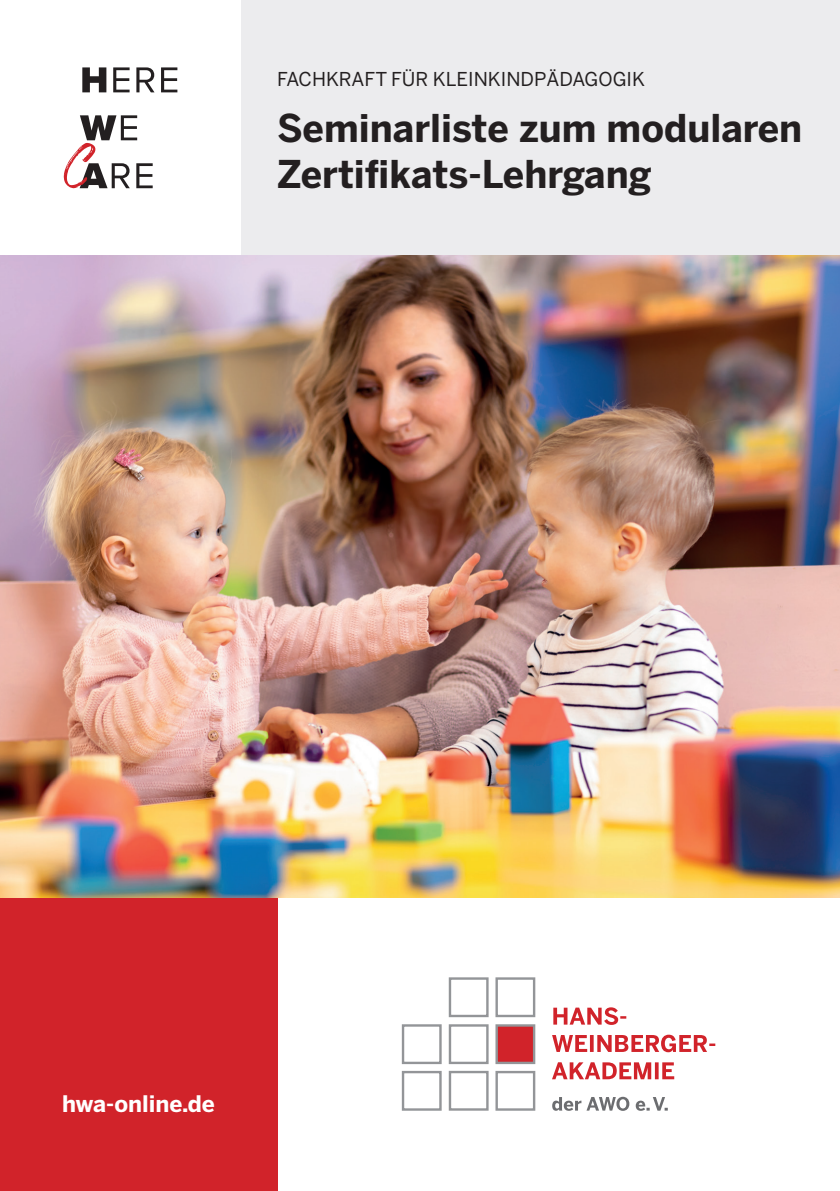
<style>
.page{position:relative;width:840px;height:1191px;background:#fff}
.page>*{position:absolute;margin:0;border:0;box-sizing:border-box;transform-origin:0 0}
.t1{font:700 38px/46px "Benton Sans";color:#231f20}
.t2{font:700 22.6px "Benton Sans";color:#fff}
.t3{font:19px "Benton Sans";color:#231f20}
</style>
<div class="page">
<div style="left:0;top:897px;width:277px;height:294px;background:#d1232a"></div>
<div style="left:241px;top:0;width:598px;height:256px;background:#ececee"></div>
<svg style="left:82px;top:67px;width:95px;height:25px"></svg>
<svg style="left:63px;top:115px;width:90px;height:73px"></svg>
<svg style="left:401px;top:977px;width:135px;height:134px"></svg>
<svg style="left:552px;top:1096px;width:115px;height:14px"></svg>
<svg style="left:552px;top:1062px;width:121px;height:17px"></svg>
<svg style="left:552px;top:1034px;width:163px;height:18px"></svg>
<svg style="left:553px;top:1007px;width:73px;height:18px"></svg>
<img style="left:0;top:256px;width:839px;height:641px">
<p class="t3" style="left:277px;top:68px;width:369px">FACHKRAFT FÜR KLEINKINDPÄDAGOGIK</p>
<p class="t1" style="left:277px;top:105px;width:526px">Seminarliste zum modularen<br>Zertifikats-Lehrgang</p>
<p class="t2" style="left:62px;top:1090px;width:154px">hwa-online.de</p>
</div>
